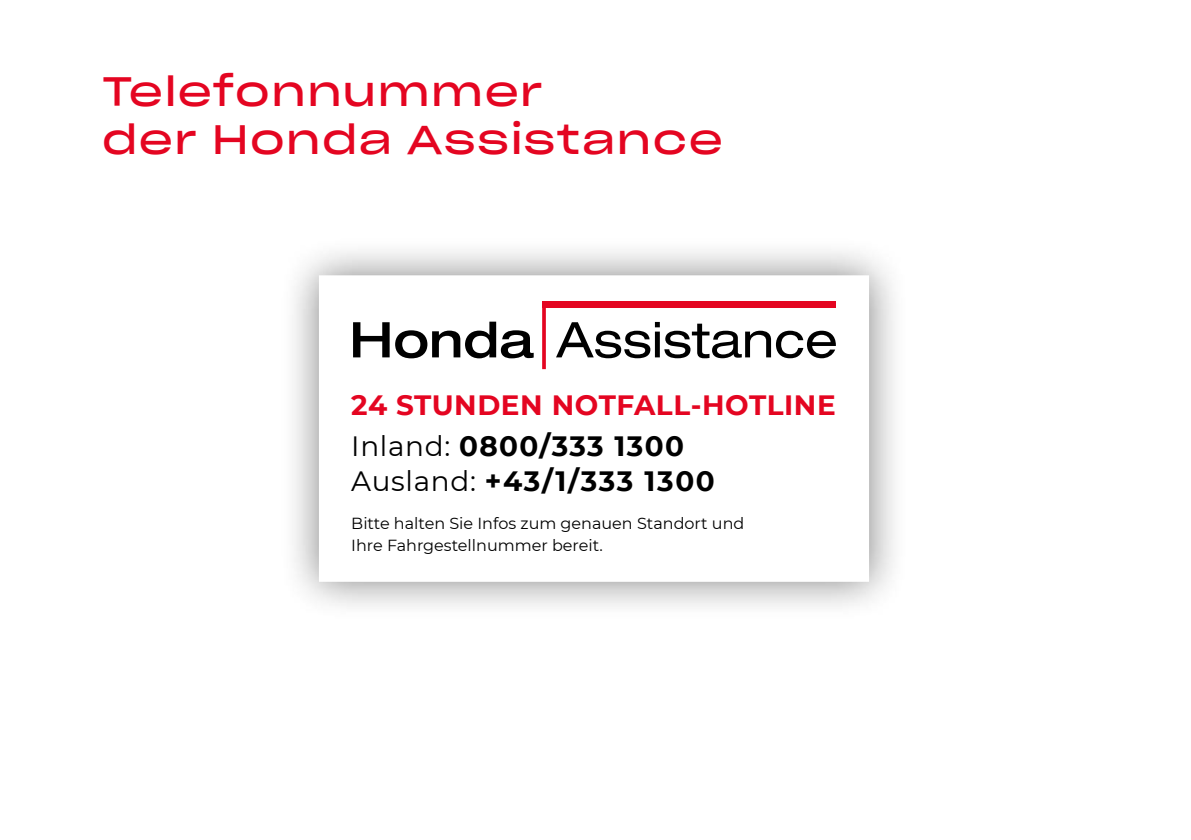
<style>
.page{position:relative;width:1191px;height:840px;background:#fff}
.page>*{position:absolute;margin:0;border:0;box-sizing:border-box;transform-origin:0 0}
.t1{font:40px/48px "Sharp Grotesk Book 25";letter-spacing:.04em;color:#e40521}
.t2{font:700 27.8px/40.6px "Montserrat";letter-spacing:.02em;color:#e40521}
.t3{font:700 27.8px "Montserrat";letter-spacing:.06em;color:#000}
.t4{font:16px/22px "Montserrat";color:#000}
.s1{font-weight:400;color:#000}
.s2{color:#000}
.s3{font-weight:400}
</style>
<div class="page">
<div style="left:279px;top:235px;width:630px;height:386px;background:#000;opacity:.5"></div>
<div style="left:319px;top:275px;width:550px;height:306px;background:#fff"></div>
<svg style="left:542px;top:307px;width:4px;height:62px"></svg>
<div style="left:542px;top:301px;width:293px;height:6px;background:#e40521"></div>
<svg style="left:353px;top:321px;width:180px;height:37px"></svg>
<svg style="left:556px;top:322px;width:280px;height:36px"></svg>
<h1 class="t1" style="left:102px;top:64px;width:622px">Telefonnummer<br>der Honda Assistance</h1>
<h2 class="t2" style="left:351px;top:383px;width:486px">24 STUNDEN NOTFALL-HOTLINE<br><span class="s1">Inland:</span> <span class="s2">0800/333 1300</span></h2>
<h2 class="t3" style="left:351px;top:461px;width:365px"><span class="s3">Ausland:</span> +43/1/333 1300</h2>
<p class="t4" style="left:351px;top:512px;width:394px">Bitte halten Sie Infos zum genauen Standort und<br>Ihre Fahrgestellnummer bereit.</p>
</div>
